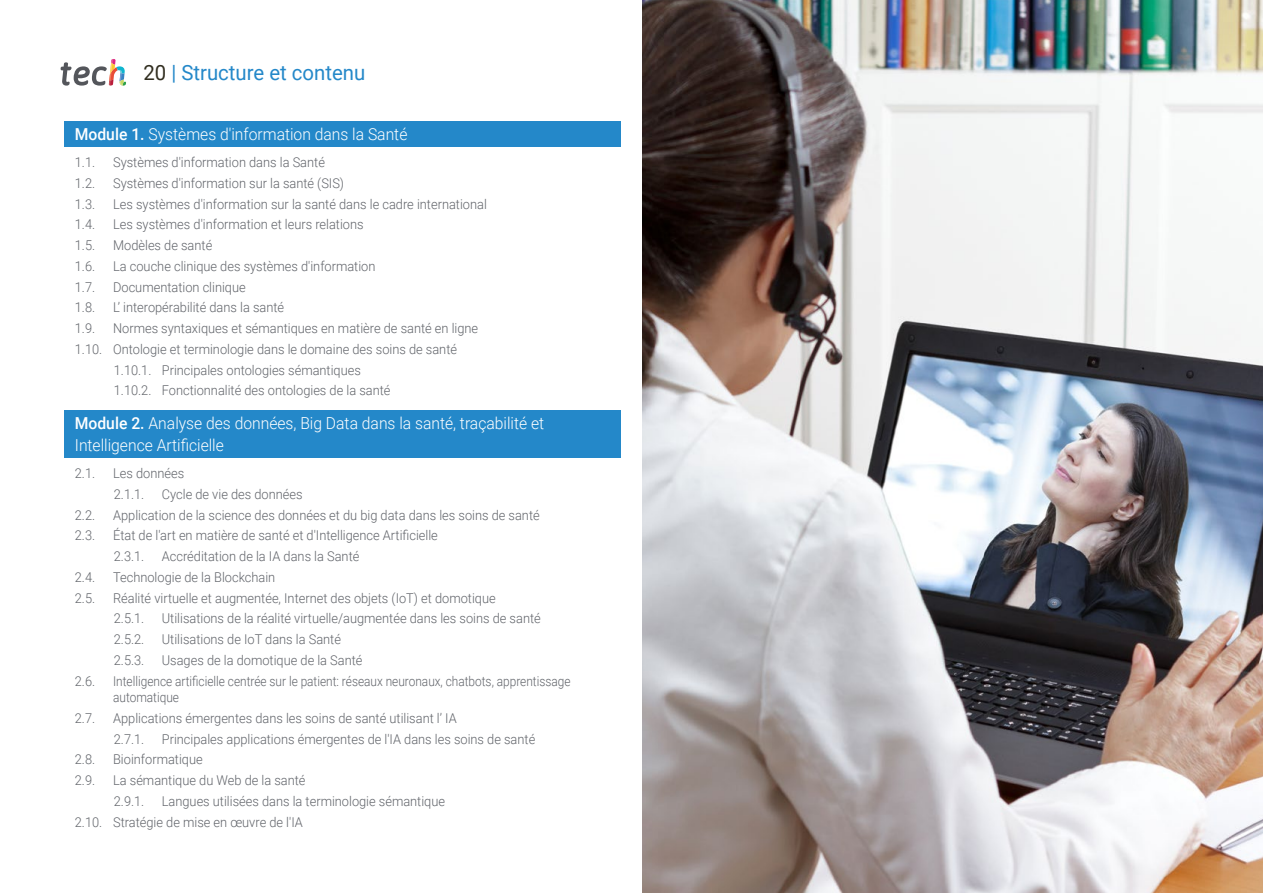
<style>
.page{position:relative;width:1263px;height:893px;background:#fff}
.page>*{position:absolute;margin:0;border:0;box-sizing:border-box;transform-origin:0 0}
.t1{font:21px "Roboto";color:#2488c9}
.t2{font:300 16.5px/22.5px "Roboto";color:#fff;scale:.95 1}
.t3{font:300 13.5px/20.7px "Roboto";color:#61646a;scale:.95 1}
.t4{font:300 13.5px/16.5px "Roboto";color:#61646a;scale:.88 1}
.s1{color:#312e20}
.s2{font-weight:500}
</style>
<div class="page">
<div style="left:64px;top:121px;width:557px;height:25px;background:#2488c9"></div>
<div style="left:64px;top:410px;width:557px;height:47px;background:#2488c9"></div>
<img style="left:642px;top:0;width:621px;height:893px">
<svg style="left:61px;top:59px;width:65px;height:27px"></svg>
<h1 class="t1" style="left:144px;top:57px;width:223px"><span class="s1">20</span> | Structure et contenu</h1>
<p class="t2" style="left:75px;top:122px;width:352px"><span class="s2">Module 1.</span> Systèmes d'information dans la Santé</p>
<p class="t3" style="left:75px;top:151px;width:23px">1.1.</p>
<p class="t3" style="left:113px;top:151px;width:224px">Systèmes d'information dans la Santé</p>
<p class="t3" style="left:75px;top:172px;width:23px">1.2.</p>
<p class="t3" style="left:113px;top:172px;width:245px">Systèmes d'information sur la santé (SIS)</p>
<p class="t3" style="left:75px;top:193px;width:23px">1.3.</p>
<p class="t3" style="left:113px;top:193px;width:395px">Les systèmes d'information sur la santé dans le cadre international</p>
<p class="t3" style="left:75px;top:214px;width:23px">1.4.</p>
<p class="t3" style="left:113px;top:214px;width:265px">Les systèmes d'information et leurs relations</p>
<p class="t3" style="left:75px;top:234px;width:23px">1.5.</p>
<p class="t3" style="left:113px;top:234px;width:106px">Modèles de santé</p>
<p class="t3" style="left:75px;top:255px;width:23px">1.6.</p>
<p class="t3" style="left:113px;top:255px;width:278px">La couche clinique des systèmes d'information</p>
<p class="t3" style="left:75px;top:276px;width:23px">1.7.</p>
<p class="t3" style="left:113px;top:276px;width:141px">Documentation clinique</p>
<p class="t3" style="left:75px;top:297px;width:23px">1.8.</p>
<p class="t3" style="left:113px;top:297px;width:182px">L’ interopérabilité dans la santé</p>
<p class="t3" style="left:75px;top:317px;width:23px">1.9.</p>
<p class="t3" style="left:113px;top:317px;width:386px">Normes syntaxiques et sémantiques en matière de santé en ligne</p>
<p class="t3" style="left:75px;top:338px;width:404px">1.10. Ontologie et terminologie dans le domaine des soins de santé</p>
<p class="t3" style="left:114px;top:359px;width:262px">1.10.1. Principales ontologies sémantiques</p>
<p class="t3" style="left:114px;top:380px;width:293px">1.10.2. Fonctionnalité des ontologies de la santé</p>
<p class="t2" style="left:75px;top:411px;width:495px"><span class="s2">Module 2.</span> Analyse des données, Big Data dans la santé, traçabilité et<br>Intelligence Artificielle</p>
<p class="t3" style="left:75px;top:462px;width:23px">2.1.</p>
<p class="t3" style="left:113px;top:462px;width:76px">Les données<br>2.1.1.</p>
<p class="t3" style="left:162px;top:483px;width:150px">Cycle de vie des données</p>
<p class="t3" style="left:75px;top:504px;width:23px">2.2.</p>
<p class="t3" style="left:113px;top:504px;width:451px">Application de la science des données et du big data dans les soins de santé</p>
<p class="t3" style="left:75px;top:525px;width:23px">2.3.</p>
<p class="t3" style="left:113px;top:525px;width:343px">État de l'art en matière de santé et d'Intelligence Artificielle<br>2.3.1.</p>
<p class="t3" style="left:162px;top:545px;width:209px">Accréditation de la IA dans la Santé</p>
<p class="t3" style="left:75px;top:566px;width:23px">2.4.</p>
<p class="t3" style="left:113px;top:566px;width:172px">Technologie de la Blockchain</p>
<p class="t3" style="left:75px;top:587px;width:23px">2.5.</p>
<p class="t3" style="left:113px;top:587px;width:404px">Réalité virtuelle et augmentée, Internet des objets (IoT) et domotique<br>2.5.1.</p>
<p class="t3" style="left:162px;top:608px;width:400px">Utilisations de la réalité virtuelle/augmentée dans les soins de santé</p>
<p class="t3" style="left:114px;top:628px;width:34px">2.5.2.</p>
<p class="t3" style="left:162px;top:628px;width:190px">Utilisations de IoT dans la Santé</p>
<p class="t3" style="left:114px;top:649px;width:34px">2.5.3.</p>
<p class="t3" style="left:162px;top:649px;width:213px">Usages de la domotique de la Santé</p>
<p class="t3" style="left:75px;top:670px;width:23px">2.6.</p>
<p class="t4" style="left:113px;top:672px;width:521px">Intelligence artificielle centrée sur le patient: réseaux neuronaux, chatbots, apprentissage automatique</p>
<p class="t3" style="left:75px;top:707px;width:23px">2.7.</p>
<p class="t3" style="left:113px;top:707px;width:363px">Applications émergentes dans les soins de santé utilisant l’ IA<br>2.7.1.</p>
<p class="t3" style="left:162px;top:728px;width:395px">Principales applications émergentes de l'IA dans les soins de santé</p>
<p class="t3" style="left:75px;top:749px;width:23px">2.8.</p>
<p class="t3" style="left:113px;top:749px;width:96px">Bioinformatique</p>
<p class="t3" style="left:75px;top:769px;width:23px">2.9.</p>
<p class="t3" style="left:113px;top:769px;width:204px">La sémantique du Web de la santé<br>2.9.1.</p>
<p class="t3" style="left:75px;top:790px;width:391px;text-indent:87px">Langues utilisées dans la terminologie sémantique<br>2.10. Stratégie de mise en œuvre de l'IA</p>
</div>
